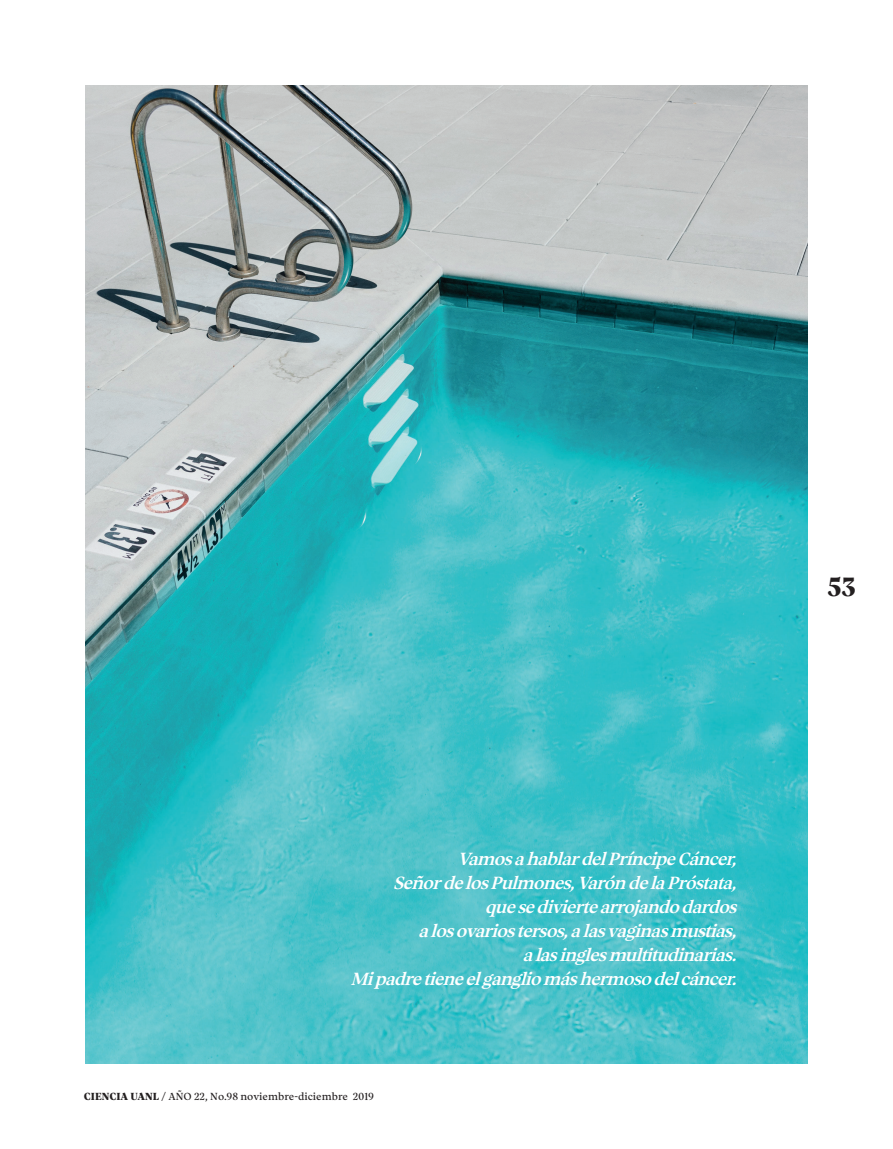
<style>
.page{position:relative;width:893px;height:1149px;background:#fff}
.page>*{position:absolute;margin:0;border:0;box-sizing:border-box;transform-origin:0 0}
.t1{font:800 27px "TRY Vesterbro";color:#231f20}
.t2{font:italic 500 18px/24px "TRY Vesterbro";color:#fff;text-align:right}
.t3{font:10.5px "TRY Vesterbro";color:#231f20}
.s1{font-weight:800}
</style>
<div class="page">
<img style="left:85px;top:85px;width:723px;height:978px">
<h1 class="t1" style="left:828px;top:568px;width:29px">53</h1>
<p class="t2" style="left:350px;top:846px;width:394px">VamosahablardelPríncipeCáncer, SeñordelosPulmones,VaróndelaPróstata, quesediviertearrojandodardos alosovariostersos,alasvaginasmustias, alasinglesmultitudinarias.<br>Mipadretieneelgangliomáshermosodelcáncer.</p>
<p class="t3" style="left:84px;top:1088px;width:292px"><span class="s1">CIENCIA UANL /</span> AÑO 22, No.98 noviembre-diciembre 2019</p>
</div>
